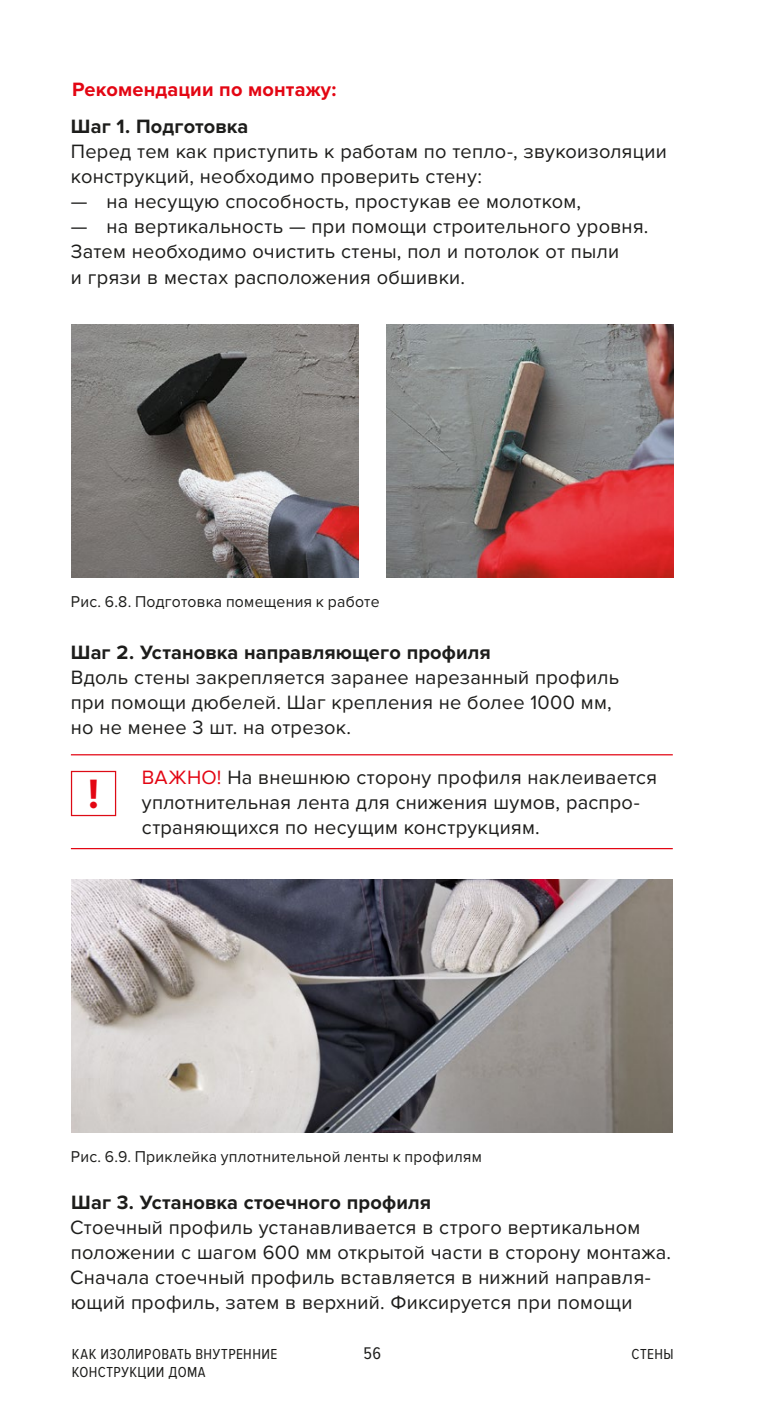
<style>
.page{position:relative;width:780px;height:1418px;background:#fff}
.page>*{position:absolute;margin:0;border:0;box-sizing:border-box;transform-origin:0 0}
.t1{font:700 42.5px "Proxima Nova";color:#e30613}
.t2{font:20px/25px "Proxima Nova";letter-spacing:.01em;color:#1d1d1b}
.t3{font:700 20px "Proxima Nova";letter-spacing:.005em;color:#1d1d1b}
.t4{font:700 20px "Proxima Nova";letter-spacing:.01em;color:#e30613}
.t5{font:17.5px "Proxima Nova Cond";color:#1d1d1b}
.t6{font:16.25px "Proxima Nova";letter-spacing:.015em;color:#1d1d1b}
.t7{font:15px/17.5px "Proxima Nova Cond";letter-spacing:.03em;color:#1d1d1b}
.s1{color:#e30613}
</style>
<div class="page">
<img style="left:386px;top:324px;width:287px;height:253px">
<img style="left:72px;top:324px;width:286px;height:253px">
<img style="left:72px;top:879px;width:600px;height:253px">
<hr style="left:71px;top:754px;width:601px;height:1px;background:#e30613">
<hr style="left:71px;top:848px;width:601px;height:1px;background:#e30613">
<div style="left:71px;top:771px;width:45px;height:45px;border:1px solid #dd0b15"></div>
<p class="t4" style="left:72px;top:77px;width:266px">Рекомендации по монтажу:</p>
<p class="t3" style="left:71px;top:115px;width:179px">Шаг 1. Подготовка</p>
<p class="t2" style="left:71px;top:140px;width:597px">Перед тем как приступить к работам по тепло-, звукоизоляции конструкций, необходимо проверить стену:</p>
<p class="t2" style="left:71px;top:190px;width:511px">— на несущую способность, простукав ее молотком,</p>
<p class="t2" style="left:71px;top:215px;width:579px">— на вертикальность — при помощи строительного уровня.<br>Затем необходимо очистить стены, пол и потолок от пыли<br>и грязи в местах расположения обшивки.</p>
<p class="t6" style="left:71px;top:592px;width:310px">Рис. 6.8. Подготовка помещения к работе</p>
<p class="t3" style="left:71px;top:640px;width:421px">Шаг 2. Установка направляющего профиля</p>
<p class="t2" style="left:71px;top:665px;width:549px">Вдоль стены закрепляется заранее нарезанный профиль при помощи дюбелей. Шаг крепления не более 1000 мм, но не менее 3 шт. на отрезок.</p>
<p class="t2" style="left:142px;top:765px;width:517px"><span class="s1">ВАЖНО!</span> На внешнюю сторону профиля наклеивается уплотнительная лента для снижения шумов, распро&shy;страняющихся по несущим конструкциям.</p>
<h1 class="t1" style="left:88px;top:768px;width:12px">!</h1>
<p class="t6" style="left:71px;top:1147px;width:412px">Рис. 6.9. Приклейка уплотнительной ленты к профилям</p>
<p class="t3" style="left:71px;top:1190px;width:361px">Шаг 3. Установка стоечного профиля</p>
<p class="t2" style="left:70px;top:1215px;width:602px">Стоечный профиль устанавливается в строго вертикальном положении с шагом 600 мм открытой части в сторону монтажа.<br>Сначала стоечный профиль вставляется в нижний направля&shy;ющий профиль, затем в верхний. Фиксируется при помощи</p>
<p class="t7" style="left:72px;top:1345px;width:207px">КАК ИЗОЛИРОВАТЬ ВНУТРЕННИЕ<br>КОНСТРУКЦИИ ДОМА</p>
<p class="t7" style="left:631px;top:1345px;width:44px">СТЕНЫ</p>
<p class="t5" style="left:363px;top:1343px;width:19px">56</p>
</div>
